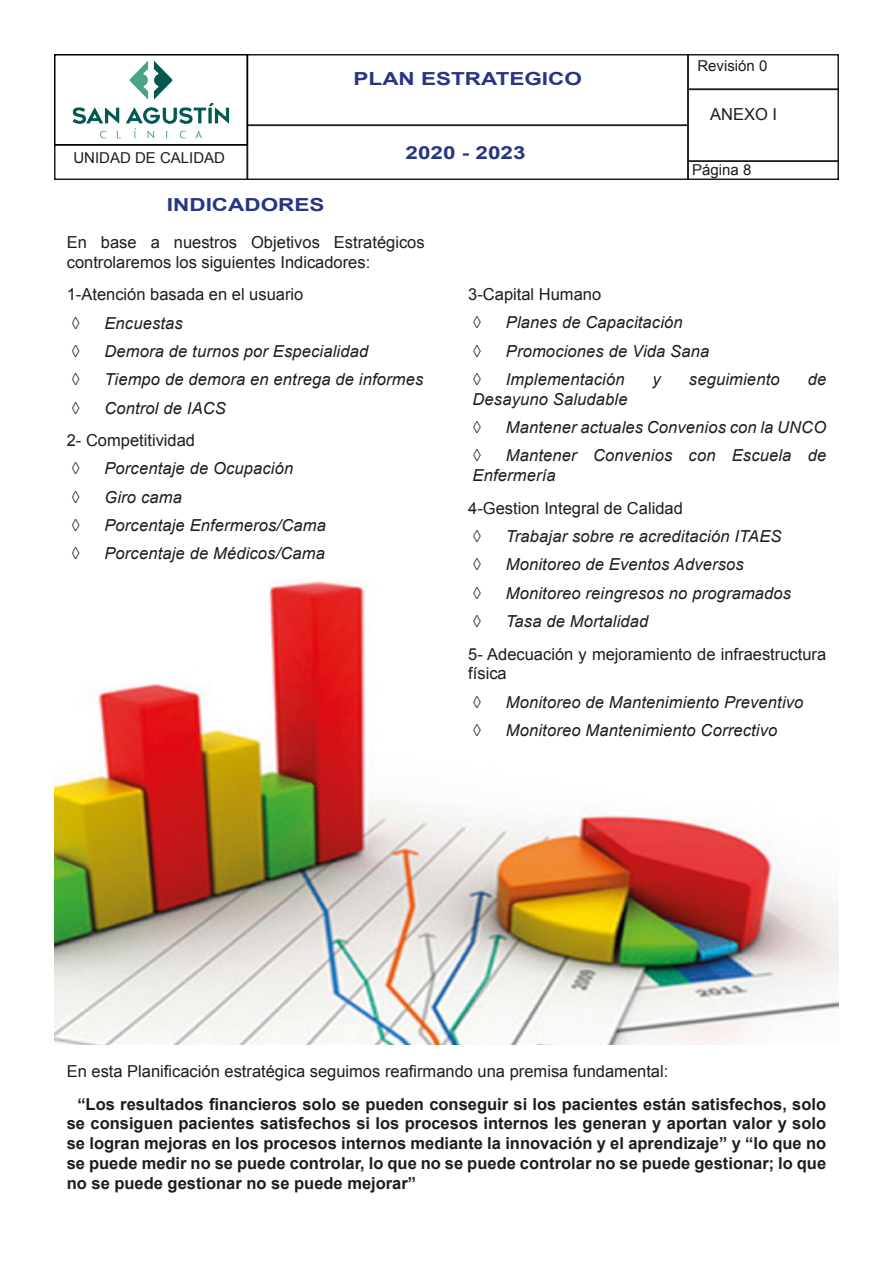
<style>
.page{position:relative;width:893px;height:1263px;background:#fff}
.page>*{position:absolute;margin:0;border:0;box-sizing:border-box;transform-origin:0 0}
.TITULO{font:700 18px "Arial";color:#283583;scale:1.25 1}
.t1{font:italic 16.5px/19.8px "Arial";letter-spacing:.01em;color:#1d1d1b}
.TEXTO{font:700 16.5px/19.8px "Arial";color:#1d1d1b;text-align:justify}
.TEXTO-2{font:16.5px/19.8px "Arial";color:#1d1d1b}
.t2{font:15px "Arial";color:#1d1d1b}
</style>
<div class="page">
<img style="left:54px;top:580px;width:785px;height:464px">
<div style="left:247px;top:54px;width:442px;height:72px;border:2px solid #1d1d1b"></div>
<div style="left:247px;top:125px;width:442px;height:55px;border:2px solid #1d1d1b"></div>
<div style="left:54px;top:144px;width:194px;height:36px;border:2px solid #1d1d1b"></div>
<div style="left:687px;top:54px;width:152px;height:36px;border:2px solid #1d1d1b"></div>
<div style="left:687px;top:160px;width:152px;height:20px;border:2px solid #1d1d1b"></div>
<div style="left:687px;top:89px;width:152px;height:73px;border:2px solid #1d1d1b"></div>
<img style="left:72px;top:61px;width:158px;height:77px">
<div style="left:54px;top:54px;width:194px;height:92px;border:2px solid #000"></div>
<p class="t2" style="left:73px;top:148px;width:153px">UNIDAD DE CALIDAD</p>
<p class="TITULO" style="left:354px;top:67px;width:184px">PLAN ESTRATEGICO</p>
<p class="TITULO" style="left:406px;top:140px;width:98px">2020 - 2023</p>
<p class="t2" style="left:697px;top:56px;width:72px">Revisión 0</p>
<p class="TEXTO-2" style="left:710px;top:104px;width:68px">ANEXO I</p>
<p class="t2" style="left:692px;top:160px;width:61px">Página 8</p>
<p class="TITULO" style="left:167px;top:193px;width:128px">INDICADORES</p>
<p class="TEXTO-2" style="left:67px;top:232px;width:359px">En base a nuestros Objetivos Estratégicos controlaremos los siguientes Indicadores:</p>
<p class="TEXTO-2" style="left:67px;top:285px;width:238px">1-Atención basada en el usuario</p>
<p class="t1" style="left:71px;top:313px;width:10px">◊</p>
<p class="t1" style="left:104px;top:313px;width:80px">Encuestas</p>
<p class="t1" style="left:71px;top:341px;width:10px">◊</p>
<p class="t1" style="left:104px;top:341px;width:265px">Demora de turnos por Especialidad</p>
<p class="t1" style="left:71px;top:370px;width:10px">◊</p>
<p class="t1" style="left:104px;top:370px;width:320px">Tiempo de demora en entrega de informes</p>
<p class="t1" style="left:71px;top:398px;width:10px">◊</p>
<p class="t1" style="left:104px;top:398px;width:123px">Control de IACS</p>
<p class="TEXTO-2" style="left:67px;top:431px;width:130px">2- Competitividad</p>
<p class="t1" style="left:71px;top:459px;width:10px">◊</p>
<p class="t1" style="left:104px;top:459px;width:190px">Porcentaje de Ocupación</p>
<p class="t1" style="left:71px;top:487px;width:10px">◊</p>
<p class="t1" style="left:104px;top:487px;width:79px">Giro cama</p>
<p class="t1" style="left:71px;top:515px;width:10px">◊</p>
<p class="t1" style="left:104px;top:515px;width:223px">Porcentaje Enfermeros/Cama</p>
<p class="t1" style="left:71px;top:544px;width:10px">◊</p>
<p class="t1" style="left:104px;top:544px;width:222px">Porcentaje de Médicos/Cama</p>
<p class="TEXTO-2" style="left:468px;top:284px;width:134px">3-Capital Humano</p>
<p class="t1" style="left:472px;top:313px;width:10px">◊</p>
<p class="t1" style="left:506px;top:313px;width:178px">Planes de Capacitación</p>
<p class="t1" style="left:472px;top:341px;width:10px">◊</p>
<p class="t1" style="left:506px;top:341px;width:205px">Promociones de Vida Sana</p>
<p class="t1" style="left:472px;top:369px;width:10px">◊</p>
<p class="t1" style="left:506px;top:369px;width:120px">Implementación</p>
<p class="t1" style="left:653px;top:369px;width:10px">y</p>
<p class="t1" style="left:689px;top:369px;width:92px">seguimiento</p>
<p class="t1" style="left:808px;top:369px;width:20px">de</p>
<p class="t1" style="left:472px;top:389px;width:157px">Desayuno Saludable</p>
<p class="t1" style="left:472px;top:418px;width:10px">◊</p>
<p class="t1" style="left:506px;top:418px;width:322px">Mantener actuales Convenios con la UNCO</p>
<p class="t1" style="left:472px;top:446px;width:10px">◊</p>
<p class="t1" style="left:472px;top:446px;width:355px;text-indent:33px">Mantener Convenios con Escuela de<br>Enfermería</p>
<p class="TEXTO-2" style="left:468px;top:498px;width:216px">4-Gestion Integral de Calidad</p>
<p class="t1" style="left:472px;top:527px;width:10px">◊</p>
<p class="t1" style="left:506px;top:527px;width:277px">Trabajar sobre re acreditación ITAES</p>
<p class="t1" style="left:472px;top:555px;width:10px">◊</p>
<p class="t1" style="left:506px;top:555px;width:239px">Monitoreo de Eventos Adversos</p>
<p class="t1" style="left:472px;top:583px;width:10px">◊</p>
<p class="t1" style="left:506px;top:583px;width:287px">Monitoreo reingresos no programados</p>
<p class="t1" style="left:472px;top:611px;width:10px">◊</p>
<p class="t1" style="left:506px;top:611px;width:144px">Tasa de Mortalidad</p>
<p class="TEXTO-2" style="left:468px;top:644px;width:359px">5- Adecuación y mejoramiento de infraestructura física</p>
<p class="t1" style="left:472px;top:692px;width:10px">◊</p>
<p class="t1" style="left:506px;top:692px;width:299px">Monitoreo de Mantenimiento Preventivo</p>
<p class="t1" style="left:472px;top:720px;width:10px">◊</p>
<p class="t1" style="left:506px;top:720px;width:273px">Monitoreo Mantenimiento Correctivo</p>
<p class="TEXTO-2" style="left:67px;top:1061px;width:603px">En esta Planificación estratégica seguimos reafirmando una premisa fundamental:</p>
<p class="TEXTO" style="left:67px;top:1094px;width:761px;text-indent:11px">“Los resultados financieros solo se pueden conseguir si los pacientes están satisfechos, solo se consiguen pacientes satisfechos si los procesos internos les generan y aportan valor y solo se logran mejoras en los procesos internos mediante la innovación y el aprendizaje” y “lo que no se puede medir no se puede controlar, lo que no se puede controlar no se puede gestionar; lo que no se puede gestionar no se puede mejorar”</p>
</div>
